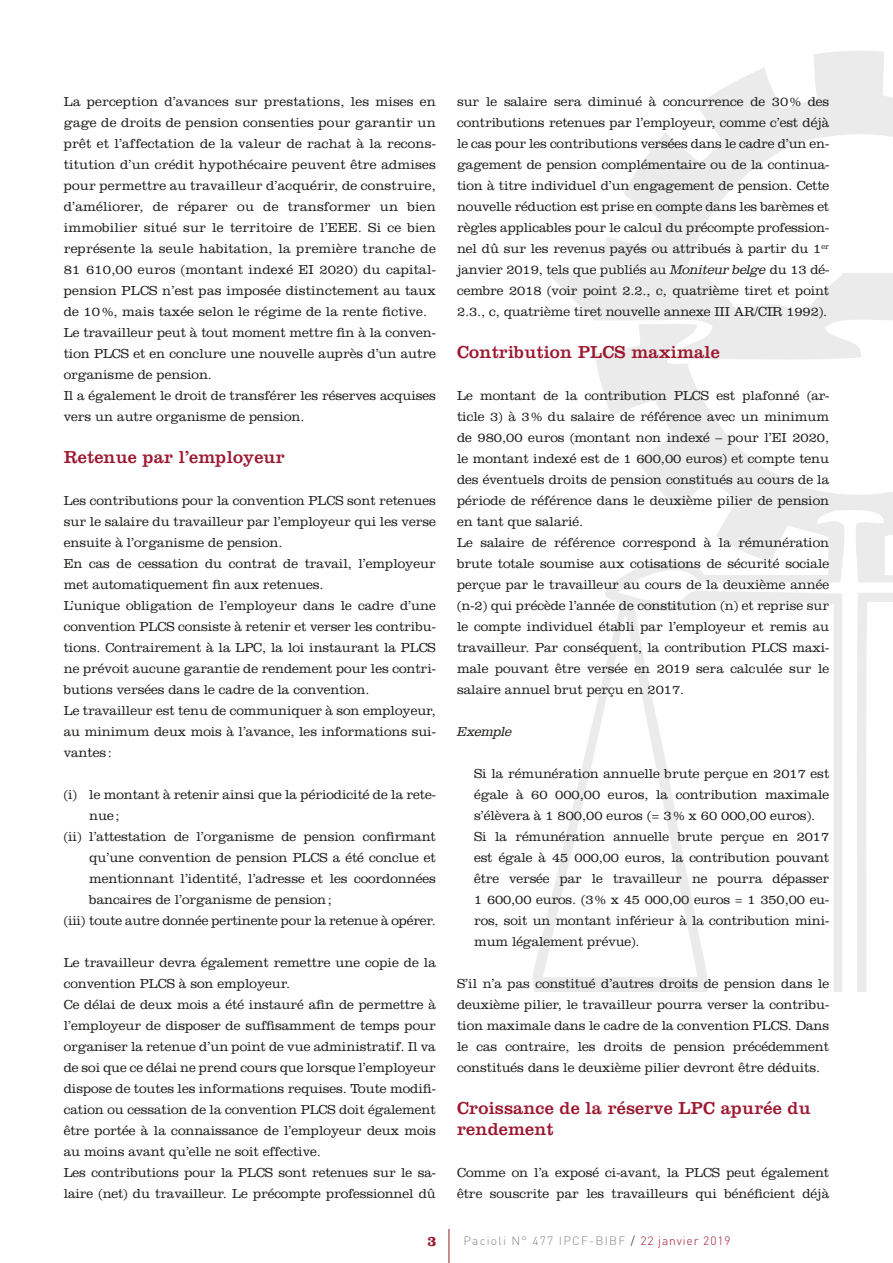
<style>
.page{position:relative;width:893px;height:1263px;background:#fff}
.page>*{position:absolute;margin:0;border:0;box-sizing:border-box;transform-origin:0 0}
.t1{font:18px/21px "Clarendon LT Std";letter-spacing:.01em;color:#9c182f}
.t2{font:700 14.85px "Clarendon LT Std";color:#9c182f}
.t3{font:300 13.5px/21px "Clarendon LT Std";letter-spacing:-.005em;color:#1d1d1b}
.t4{font:italic 300 13.5px "Clarendon Std";letter-spacing:-.03em;color:#1d1d1b}
.t5{font:300 12px "DIN";letter-spacing:.1em;color:#878787}
.s1{font-family:"Clarendon Std";font-style:italic}
.s2{color:#1d1d1b}
.s3{color:#9c182f}
</style>
<div class="page">
<svg style="left:533px;top:51px;width:360px;height:941px"></svg>
<hr style="left:449px;top:1229px;width:1px;height:34px;background:#9c182f">
<p class="t3" style="left:64px;top:91px;width:374px">La perception d’avances sur prestations, les mises en gage de droits de pension consenties pour garantir un prêt et l’affectation de la valeur de rachat à la recons&shy;titution d’un crédit hypothécaire peuvent être admises pour permettre au travailleur d’acquérir, de construire, d’améliorer, de réparer ou de transformer un bien immobilier situé sur le territoire de l’EEE. Si ce bien représente la seule habitation, la première tranche de 81 610,00 euros (montant indexé EI 2020) du capital&shy;pension PLCS n’est pas imposée distinctement au taux de 10 %, mais taxée selon le régime de la rente fictive.<br>Le travailleur peut à tout moment mettre fin à la conven&shy;tion PLCS et en conclure une nouvelle auprès d’un autre organisme de pension.<br>Il a également le droit de transférer les réserves acquises vers un autre organisme de pension.</p>
<h1 class="t1" style="left:64px;top:447px;width:222px">Retenue par l’employeur</h1>
<p class="t3" style="left:64px;top:490px;width:374px">Les contributions pour la convention PLCS sont retenues sur le salaire du travailleur par l’employeur qui les verse ensuite à l’organisme de pension.<br>En cas de cessation du contrat de travail, l’employeur met automatiquement fin aux retenues.<br>L’unique obligation de l’employeur dans le cadre d’une convention PLCS consiste à retenir et verser les contribu&shy;tions. Contrairement à la LPC, la loi instaurant la PLCS ne prévoit aucune garantie de rendement pour les contri&shy;butions versées dans le cadre de la convention.<br>Le travailleur est tenu de communiquer à son employeur, au minimum deux mois à l’avance, les informations sui&shy;vantes:</p>
<p class="t3" style="left:64px;top:784px;width:374px">(i) le montant à retenir ainsi que la périodicité de la rete-</p>
<p class="t3" style="left:89px;top:805px;width:32px">nue;</p>
<p class="t3" style="left:64px;top:826px;width:374px">(ii) l’attestation de l’organisme de pension confirmant</p>
<p class="t3" style="left:89px;top:847px;width:348px">qu’une convention de pension PLCS a été conclue et</p>
<p class="t3" style="left:89px;top:868px;width:348px">mentionnant l’identité, l’adresse et les coordonnées</p>
<p class="t3" style="left:89px;top:889px;width:244px">bancaires de l’organisme de pension;</p>
<p class="t3" style="left:64px;top:910px;width:374px">(iii) toute autre donnée pertinente pour la retenue à opérer.</p>
<p class="t3" style="left:64px;top:952px;width:374px">Le travailleur devra également remettre une copie de la convention PLCS à son employeur.<br>Ce délai de deux mois a été instauré afin de permettre à l’employeur de disposer de suffisamment de temps pour organiser la retenue d’un point de vue administratif. Il va de soi que ce délai ne prend cours que lorsque l’employeur dispose de toutes les informations requises. Toute modifi&shy;cation ou cessation de la convention PLCS doit également être portée à la connaissance de l’employeur deux mois au moins avant qu’elle ne soit effective.<br>Les contributions pour la PLCS sont retenues sur le sa&shy;laire (net) du travailleur. Le précompte professionnel dû</p>
<p class="t3" style="left:457px;top:91px;width:374px;text-align:justify">sur le salaire sera diminué à concurrence de 30% des contributions retenues par l’employeur, comme c’est déjà le cas pour les contributions versées dans le cadre d’un en&shy;gagement de pension complémentaire ou de la continua&shy;tion à titre individuel d’un engagement de pension. Cette nouvelle réduction est prise en compte dans les barèmes et règles applicables pour le calcul du précompte profession&shy;nel dû sur les revenus payés ou attribués à partir du 1<sup>er </sup>janvier 2019, tels que publiés au <span class="s1">Moniteur belge</span> du 13 dé&shy;cembre 2018 (voir point 2.2., c, quatrième tiret et point 2.3., c, quatrième tiret nouvelle annexe III AR/CIR 1992).</p>
<h1 class="t1" style="left:457px;top:342px;width:264px">Contribution PLCS maximale</h1>
<p class="t3" style="left:457px;top:385px;width:374px">Le montant de la contribution PLCS est plafonné (ar&shy;ticle 3) à 3% du salaire de référence avec un minimum de 980,00 euros (montant non indexé – pour l’EI 2020, le montant indexé est de 1 600,00 euros) et compte tenu des éventuels droits de pension constitués au cours de la période de référence dans le deuxième pilier de pension en tant que salarié.<br>Le salaire de référence correspond à la rémunération brute totale soumise aux cotisations de sécurité sociale perçue par le travailleur au cours de la deuxième année (n-2) qui précède l’année de constitution (n) et reprise sur le compte individuel établi par l’employeur et remis au travailleur. Par conséquent, la contribution PLCS maxi&shy;male pouvant être versée en 2019 sera calculée sur le salaire annuel brut perçu en 2017.</p>
<p class="t4" style="left:457px;top:724px;width:56px">Exemple</p>
<p class="t3" style="left:474px;top:763px;width:357px">Si la rémunération annuelle brute perçue en 2017 est égale à 60 000,00 euros, la contribution maximale s’élèvera à 1 800,00 euros (= 3% x 60 000,00 euros).<br>Si la rémunération annuelle brute perçue en 2017 est égale à 45 000,00 euros, la contribution pouvant être versée par le travailleur ne pourra dépasser 1 600,00 euros. (3% x 45 000,00 euros = 1 350,00 eu&shy;ros, soit un montant inférieur à la contribution mini&shy;mum légalement prévue).</p>
<p class="t3" style="left:457px;top:973px;width:374px;text-align:justify">S’il n’a pas constitué d’autres droits de pension dans le deuxième pilier, le travailleur pourra verser la contribu&shy;tion maximale dans le cadre de la convention PLCS. Dans le cas contraire, les droits de pension précédemment constitués dans le deuxième pilier devront être déduits.</p>
<h1 class="t1" style="left:457px;top:1098px;width:355px">Croissance de la réserve LPC apurée du rendement</h1>
<p class="t3" style="left:457px;top:1162px;width:374px">Comme on l’a exposé ci-avant, la PLCS peut également être souscrite par les travailleurs qui bénéficient déjà</p>
<p class="t2" style="left:427px;top:1232px;width:11px">3</p>
<p class="t5" style="left:463px;top:1233px;width:269px">Pacioli N° 477 IPCF-BIBF <span class="s2">/</span> <span class="s3">22 janvier 2019</span></p>
</div>
